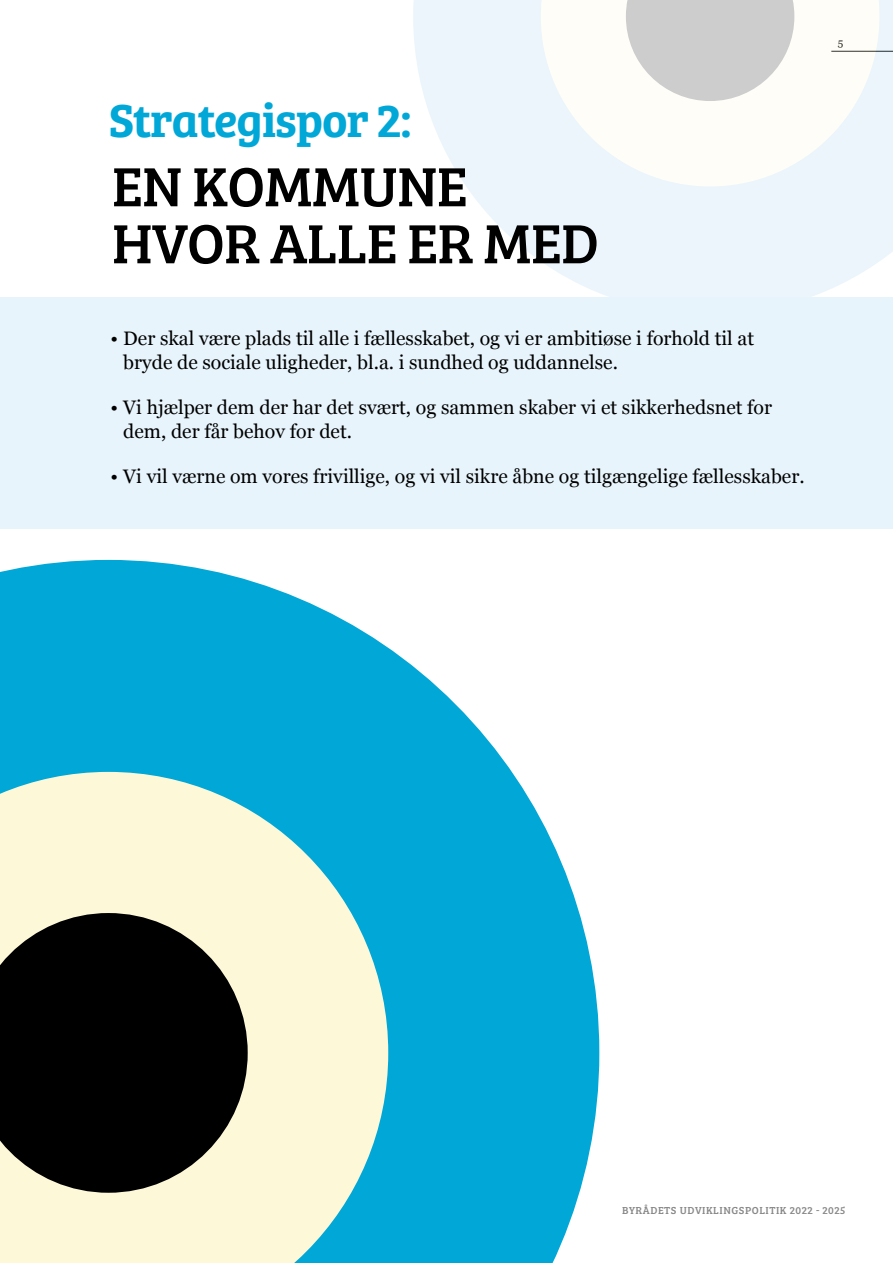
<style>
.page{position:relative;width:893px;height:1263px;background:#fff}
.page>*{position:absolute;margin:0;border:0;box-sizing:border-box;transform-origin:0 0}
.Overskrifter_sider_s{font:57px/57px "Bree Serif";letter-spacing:-.02em;color:#000}
.strategispor{font:48px "Bree Serif Sb";letter-spacing:-.02em;color:#00a7d7}
.t1{font:19.5px/24px "Georgia";color:#000}
.t2{font:10.5px "Bree Serif";letter-spacing:.05em;color:#878787}
.t3{font:10.5px "Georgia";color:#000}
</style>
<div class="page">
<svg style="left:0;top:560px;width:599px;height:703px;fill:#00a7d7"></svg>
<svg style="left:0;top:772px;width:388px;height:491px;background:#cce9d7"></svg>
<svg style="left:0;top:913px;width:248px;height:280px;background:#2b2a25"></svg>
<svg style="left:413px;top:0;width:480px;height:298px;fill:#ebf5fb"></svg>
<svg style="left:541px;top:0;width:338px;height:186px"></svg>
<svg style="left:626px;top:0;width:168px;height:101px"></svg>
<div style="left:0;top:298px;width:893px;height:231px;background:#e7f4fb"></div>
<h1 class="strategispor" style="left:108px;top:83px;width:305px">Strategispor 2:</h1>
<p class="Overskrifter_sider_s" style="left:112px;top:154px;width:489px">EN KOMMUNE<br>HVOR ALLE ER MED</p>
<p class="t1" style="left:123px;top:325px;width:632px;text-indent:-13px">• Der skal være plads til alle i fællesskabet, og vi er ambitiøse i forhold til at bryde de sociale uligheder, bl.a. i sundhed og uddannelse.</p>
<p class="t1" style="left:123px;top:394px;width:650px;text-indent:-13px">• Vi hjælper dem der har det svært, og sammen skaber vi et sikkerhedsnet for dem, der får behov for det.</p>
<p class="t1" style="left:111px;top:463px;width:696px">• Vi vil værne om vores frivillige, og vi vil sikre åbne og tilgængelige fællesskaber.</p>
<p class="t3" style="left:838px;top:34px;width:7px">5</p>
<p class="t2" style="left:622px;top:1202px;width:225px">BYRÅDETS UDVIKLINGSPOLITIK 2022 - 2025</p>
</div>
